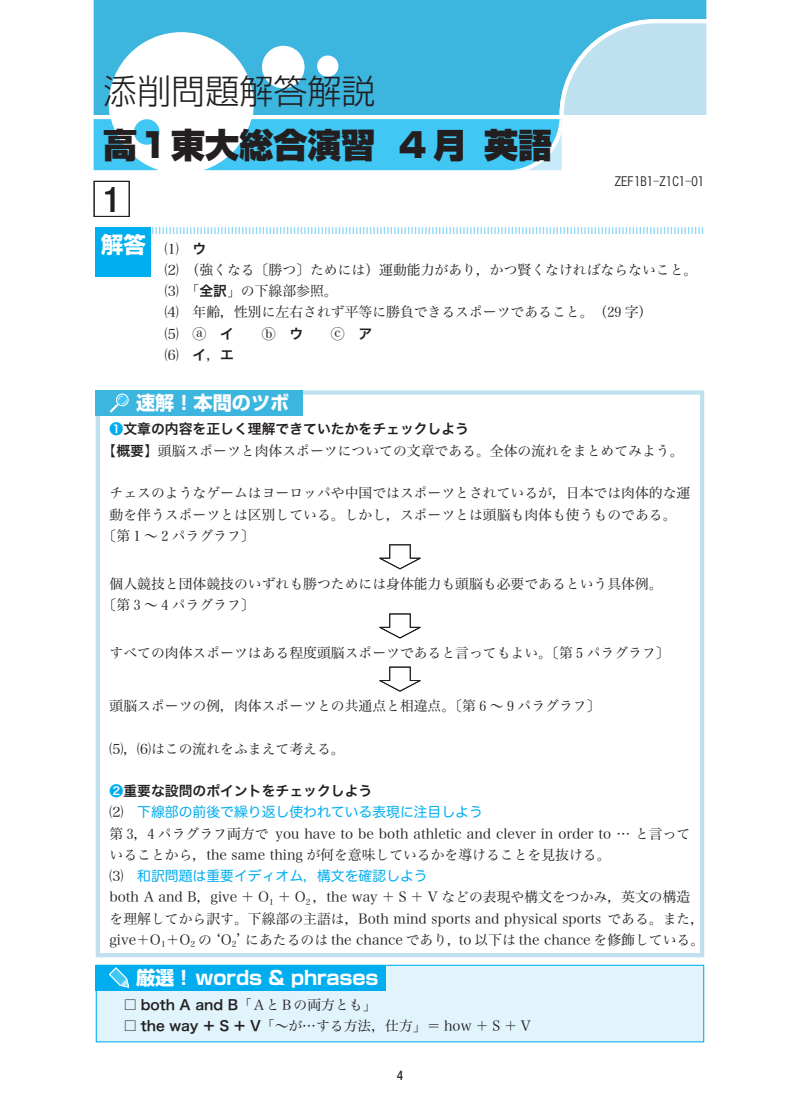
<style>
.page{position:relative;width:800px;height:1119px;background:#fff}
.page>*{position:absolute;margin:0;border:0;box-sizing:border-box;transform-origin:0 0}
.t1{font:900 34.05px "Shin Go Pr 6";color:#231f20}
.t2{font:300 34.05px "Shin Go Pr 6";color:#231f20}
.t3{font:700 34.05px "Futo Go B101 Pr 6";color:#231f20}
.t4{font:700 22.35px "Shin Go Pr 6";color:#fff}
.t5{font:700 19.2px "Shin Go Pr 6";letter-spacing:-.005em;color:#fff}
.t6{font:13.8px/21.3px "Hira Min Pro W3";color:#231f20}
.t7{font:13.8px "Hira Maru Std W4";color:#00aeef}
.t8{font:13.8px "Hira Kaku Pro W6";color:#231f20}
.t9{font:12.75px "Hira Kaku Pro W3";color:#231f20}
.s1{font-family:"Hira Kaku Pro W6"}
.s2{color:#00aeef}
.s3{font-family:"Hira Min Pro W3";color:#231f20}
</style>
<div class="page">
<svg style="left:94px;top:119px;width:65px;height:51px"></svg>
<svg style="left:94px;top:0;width:612px;height:115px;fill:#3cb6df"></svg>
<svg style="left:203px;top:19px;width:503px;height:151px"></svg>
<div style="left:94px;top:181px;width:36px;height:36px;border:1px solid #231f20"></div>
<div style="left:96px;top:390px;width:608px;height:567px;border:4px solid #bee0ef"></div>
<svg style="left:379px;top:544px;width:42px;height:25px"></svg>
<svg style="left:379px;top:613px;width:42px;height:25px"></svg>
<svg style="left:379px;top:666px;width:42px;height:26px"></svg>
<div style="left:96px;top:965px;width:607px;height:76px;background:#e1f4fc"></div>
<div style="left:96px;top:964px;width:608px;height:78px;border:1px solid #00aeef"></div>
<svg style="left:152px;top:227px;width:551px;height:7px"></svg>
<div style="left:96px;top:227px;width:55px;height:49px;background:#00aeef"></div>
<div style="left:96px;top:390px;width:207px;height:26px;background:#3cb6df"></div>
<div style="left:116px;top:393px;width:13px;height:13px;border:1px solid #fff;border-radius:50%"></div>
<svg style="left:109px;top:395px;width:18px;height:18px"></svg>
<div style="left:96px;top:964px;width:290px;height:26px;background:#00aeef"></div>
<svg style="left:109px;top:967px;width:21px;height:21px"></svg>
<h1 class="t2" style="left:103px;top:63px;width:274px">添削問題解答解説</h1>
<h1 class="t1" style="left:103px;top:117px;width:450px">高１東大総合演習 4 月 英語</h1>
<h1 class="t3" style="left:102px;top:172px;width:20px">1</h1>
<p class="t9" style="left:614px;top:169px;width:91px">ZEF1B1−Z1C1−　　01</p>
<h2 class="t4" style="left:101px;top:226px;width:46px">解答</h2>
<p class="t6" style="left:165px;top:236px;width:534px">⑴　<span class="s1">ウ<br></span>⑵　（強くなる〔勝つ〕ためには）運動能力があり，かつ賢くなければならないこと。<br>⑶　「<span class="s1">全訳</span>」の下線部参照。<br>⑷　年齢，性別に左右されず平等に勝負できるスポーツであること。　（29 字）</p>
<p class="t6" style="left:165px;top:343px;width:71px">⑹　<span class="s1">イ</span>，<span class="s1">エ</span></p>
<h3 class="t5" style="left:136px;top:388px;width:155px">速解！本問のツボ</h3>
<p class="t8" style="left:109px;top:416px;width:361px"><span class="s2">❶</span>文章の内容を正しく理解できていたかをチェックしよう</p>
<p class="t6" style="left:103px;top:438px;width:582px">【<span class="s1">概要</span>】頭脳スポーツと肉体スポーツについての文章である。全体の流れをまとめてみよう。</p>
<p class="t6" style="left:109px;top:481px;width:582px">チェスのようなゲームはヨーロッパや中国ではスポーツとされているが，日本では肉体的な運</p>
<p class="t6" style="left:109px;top:502px;width:568px">動を伴うスポーツとは区別している。しかし，スポーツとは頭脳も肉体も使うものである。</p>
<p class="t6" style="left:103px;top:523px;width:154px">〔第１〜２パラグラフ〕</p>
<p class="t6" style="left:103px;top:571px;width:561px;text-indent:7px">個人競技と団体競技のいずれも勝つためには身体能力も頭脳も必要であるという具体例。〔第３〜４パラグラフ〕</p>
<p class="t6" style="left:109px;top:640px;width:561px">すべての肉体スポーツはある程度頭脳スポーツであると言ってもよい。〔第５パラグラフ〕</p>
<p class="t6" style="left:109px;top:693px;width:492px">頭脳スポーツの例，肉体スポーツとの共通点と相違点。〔第６〜９パラグラフ〕</p>
<p class="t6" style="left:109px;top:736px;width:236px">⑸，⑹はこの流れをふまえて考える。</p>
<p class="t8" style="left:109px;top:778px;width:264px"><span class="s2">❷</span>重要な設問のポイントをチェックしよう</p>
<p class="t7" style="left:109px;top:801px;width:375px"><span class="s3">⑵　</span>下線部の前後で繰り返し使われている表現に注目しよう</p>
<p class="t6" style="left:109px;top:821px;width:582px">第３，４パラグラフ両方で you have to be both athletic and clever in order to … と言っていることから，the same thing が何を意味しているかを導けることを見抜ける。</p>
<p class="t7" style="left:109px;top:865px;width:319px"><span class="s3">⑶　</span>和訳問題は重要イディオム，構文を確認しよう</p>
<p class="t6" style="left:109px;top:885px;width:596px">both A and B，give ＋ O<sub>1</sub> ＋ O<sub>2</sub> ，the way ＋ S ＋ V などの表現や構文をつかみ，英文の構造を理解してから訳す。下線部の主語は，Both mind sports and physical sports である。また，give＋O<sub>1</sub>＋O<sub>2</sub> のʻO<sub>2</sub>ʼにあたるのは the chance であり，to 以下は the chance を修飾している。</p>
<h3 class="t5" style="left:136px;top:962px;width:244px">厳選！words &amp; phrases</h3>
<p class="t6" style="left:123px;top:992px;width:254px">□ <span class="s1">both A and B</span>「ＡとＢの両方とも」</p>
<p class="t6" style="left:123px;top:1013px;width:409px">□ <span class="s1">the way ＋ S ＋ V</span>「〜が…する方法，仕方」＝ how ＋ S ＋ V</p>
</div>
